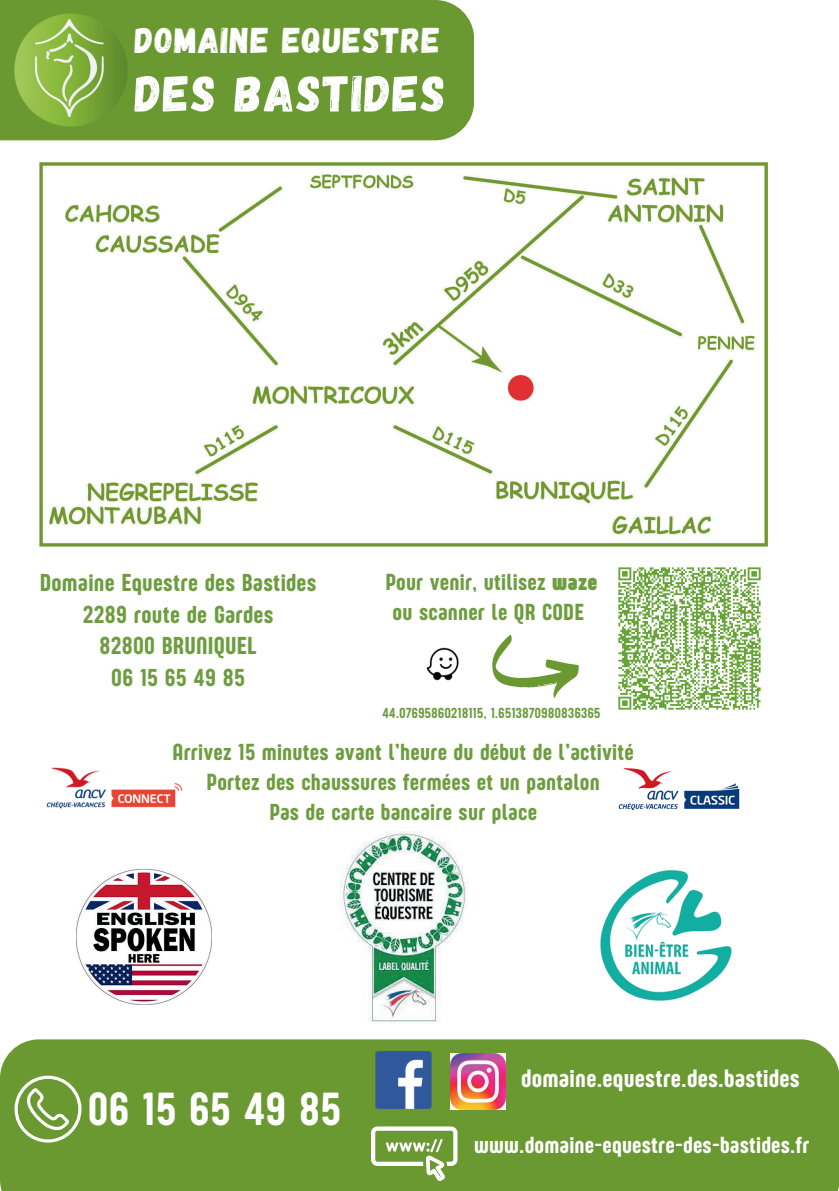
<style>
.page{position:relative;width:839px;height:1191px;background:#fff}
.page>*{position:absolute;margin:0;border:0;box-sizing:border-box;transform-origin:0 0}
.t1{font:51px "Gagalin";letter-spacing:.035em;color:#fff}
.t2{font:48px "Sugo Pro Display";letter-spacing:.035em;color:#fff}
.t3{font:35.8px "Gagalin";letter-spacing:.035em;color:#fff}
.t4{font:26px "Sugo Pro Display";letter-spacing:.035em;color:#fff}
.t5{font:25.4px/31.6px "Sugo Pro Display";letter-spacing:.035em;color:#6e9d40;text-align:center}
.t6{font:24px/30px "Sugo Pro Display";letter-spacing:.035em;color:#6e9d40}
.t7{font:24px "Sugo Pro Display";letter-spacing:.035em;color:#fff}
.t8{font:15px "Sugo Pro Display";letter-spacing:.035em;color:#6e9d40}
.s1{font-weight:700}
</style>
<div class="page">
<div style="left:0;top:0;width:474px;height:140px;background:#6a9831"></div>
<img style="left:15px;top:14px;width:112px;height:112px">
<img style="left:40px;top:162px;width:727px;height:384px">
<img style="left:618px;top:567px;width:143px;height:143px">
<svg style="left:492px;top:635px;width:86px;height:63px"></svg>
<div style="left:0;top:1039px;width:838px;height:152px;background:#6a9831"></div>
<svg style="left:15px;top:1076px;width:66px;height:67px"></svg>
<img style="left:371px;top:1051px;width:66px;height:58px">
<img style="left:450px;top:1054px;width:55px;height:55px">
<svg style="left:371px;top:1126px;width:86px;height:54px"></svg>
<img style="left:600px;top:870px;width:132px;height:131px">
<img style="left:340px;top:831px;width:128px;height:191px">
<img style="left:426px;top:647px;width:33px;height:34px">
<img style="left:77px;top:869px;width:135px;height:135px">
<img style="left:618px;top:768px;width:122px;height:43px">
<img style="left:46px;top:767px;width:137px;height:42px">
<h3 class="t3" style="left:135px;top:18px;width:307px">DOMAINE EQUESTRE</h3>
<h1 class="t1" style="left:135px;top:62px;width:312px">DES BASTIDES</h1>
<p class="t5" style="left:40px;top:567px;width:277px">Domaine Equestre des Bastides<br>2289 route de Gardes<br>82800 BRUNIQUEL<br>06 15 65 49 85</p>
<p class="t6" style="left:386px;top:567px;width:213px">Pour venir, utilisez <span class="s1">waze </span>ou scanner le QR CODE</p>
<p class="t8" style="left:382px;top:704px;width:219px">44.07695860218115, 1.6513870980836365</p>
<p class="t6" style="left:173px;top:737px;width:462px;text-align:center">Arrivez 15 minutes avant l’heure du début de l’activité<br>Portez des chaussures fermées et un pantalon<br>Pas de carte bancaire sur place</p>
<h2 class="t2" style="left:88px;top:1082px;width:254px">06 15 65 49 85</h2>
<p class="t4" style="left:521px;top:1064px;width:279px">domaine.equestre.des.bastides</p>
<p class="t7" style="left:474px;top:1131px;width:336px">www.domaine-equestre-des-bastides.fr</p>
</div>
